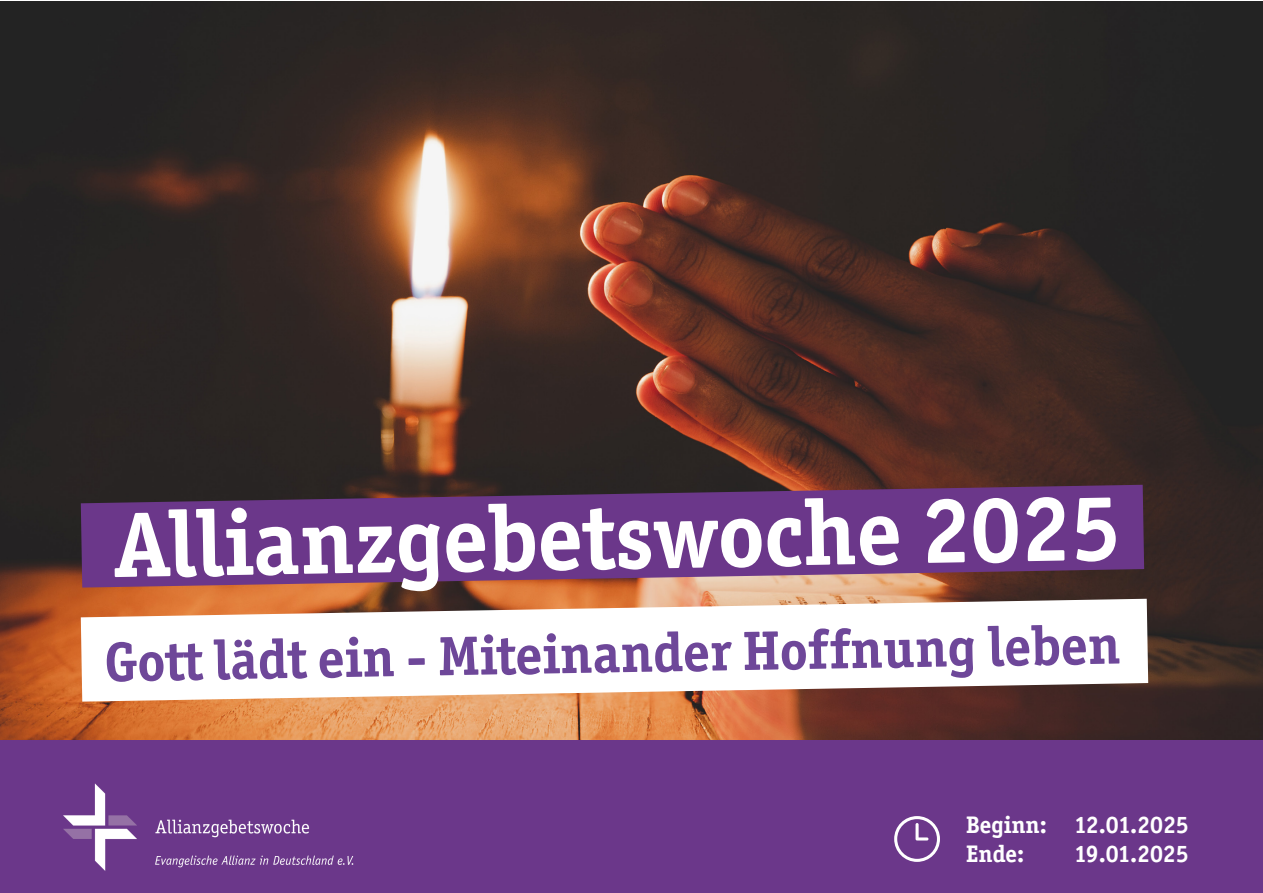
<style>
.page{position:relative;width:1263px;height:893px;background:#fff}
.page>*{position:absolute;margin:0;border:0;box-sizing:border-box;transform-origin:0 0}
.t1{font:700 92.85px "Officina Ser ITC Std";color:#fff}
.t2{font:700 55.5px "Officina Ser ITC Std";color:#6e4799}
.t3{font:700 24px "Officina Ser ITC Std";color:#fff}
</style>
<div class="page">
<img style="left:0;top:1px;width:1263px;height:740px">
<div style="left:0;top:741px;width:1263px;height:152px;background:#6b378a"></div>
<img style="left:63px;top:783px;width:291px;height:88px">
<svg style="left:81px;top:485px;width:1063px;height:103px;background:#6b3b7b"></svg>
<svg style="left:81px;top:599px;width:1067px;height:103px"></svg>
<svg style="left:894px;top:816px;width:46px;height:46px"></svg>
<p class="t1" style="left:114px;top:488px;width:1006px;rotate:-1deg">Allianzgebetswoche 2025</p>
<p class="t2" style="left:104px;top:628px;width:1017px;rotate:-1deg">Gott lädt ein - Miteinander Hoffnung leben</p>
<p class="t3" style="left:966px;top:810px;width:224px">Beginn: 12.01.2025</p>
<p class="t3" style="left:966px;top:839px;width:60px">Ende:</p>
<p class="t3" style="left:1074px;top:839px;width:116px">19.01.2025</p>
</div>
